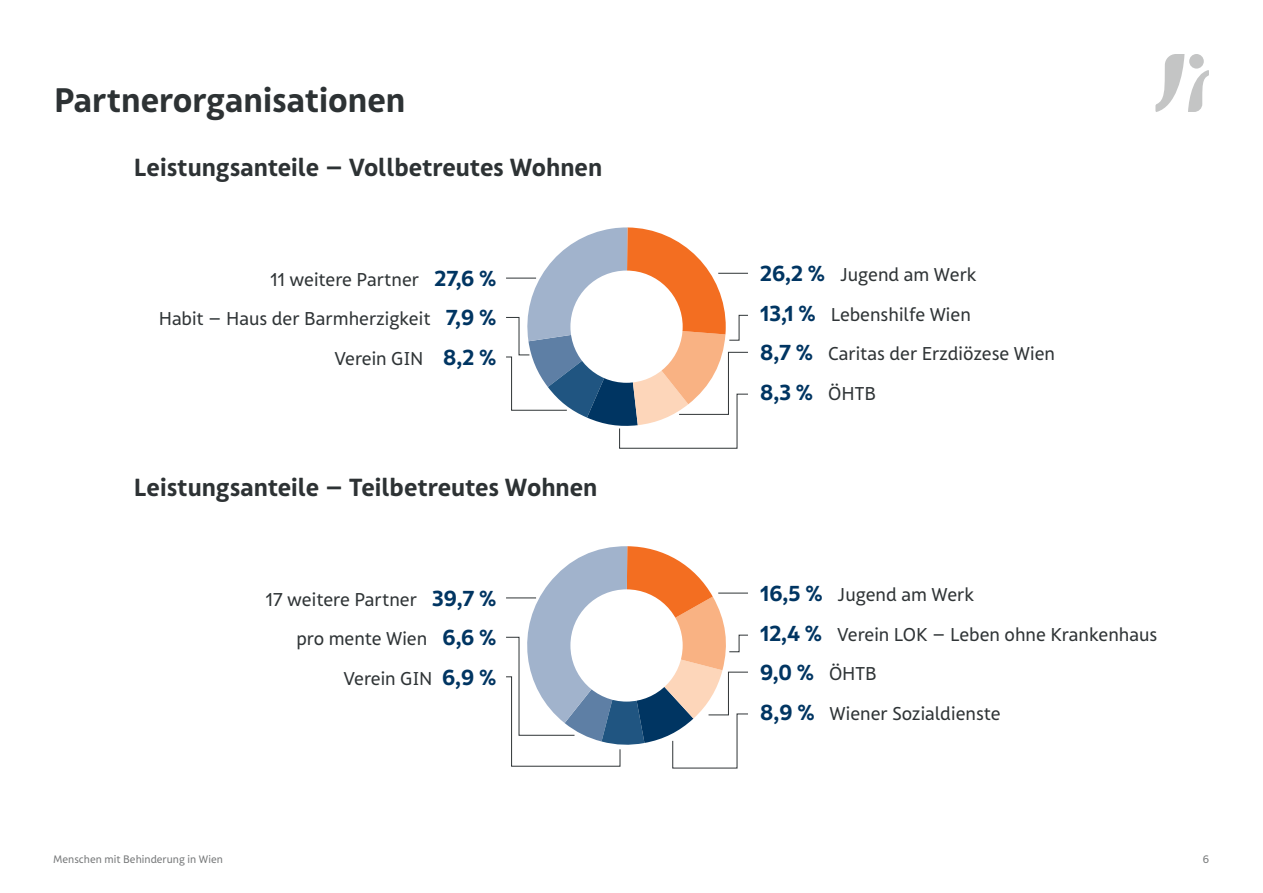
<style>
.page{position:relative;width:1263px;height:893px;background:#fff}
.page>*{position:absolute;margin:0;border:0;box-sizing:border-box;transform-origin:0 0}
.Überschrift_H1{font:700 33px "FSW Sans Pro";color:#2d3234}
.t1{font:700 24px "FSW Sans Pro";color:#2d3234}
.Zahlentext{font:700 21px "FSW Sans Pro";color:#003562}
.Zahlentext-2{font:18px "FSW Sans Pro";color:#2f3436}
.t2{font:10.5px "FSW Sans Pro";color:#77797a}
.s1{font-weight:700;font-size:21px;color:#003562}
.s2{font-weight:400;font-size:18px;color:#2f3436}
</style>
<div class="page">
<svg style="left:1155px;top:54px;width:54px;height:58px"></svg>
<svg style="left:506px;top:546px;width:242px;height:223px"></svg>
<div style="left:570px;top:589px;width:113px;height:113px;background:#fff;border-radius:50%"></div>
<svg style="left:506px;top:227px;width:242px;height:222px"></svg>
<div style="left:570px;top:271px;width:113px;height:112px;background:#fff;border-radius:50%"></div>
<p class="Überschrift_H1" style="left:54px;top:79px;width:353px">Partnerorganisationen</p>
<h2 class="t1" style="left:134px;top:152px;width:470px">Leistungsanteile – Vollbetreutes Wohnen</h2>
<p class="Zahlentext-2" style="left:270px;top:268px;width:227px">11 weitere Partner <span class="s1">27,6 %</span></p>
<p class="Zahlentext-2" style="left:159px;top:308px;width:339px">Habit – Haus der Barmherzigkeit <span class="s1">7,9 %</span></p>
<p class="Zahlentext-2" style="left:334px;top:348px;width:163px">Verein GIN <span class="s1">8,2 %</span></p>
<h2 class="t1" style="left:134px;top:472px;width:465px">Leistungsanteile – Teilbetreutes Wohnen</h2>
<p class="Zahlentext-2" style="left:266px;top:588px;width:232px">17 weitere Partner <span class="s1">39,7 %</span></p>
<p class="Zahlentext-2" style="left:296px;top:628px;width:201px">pro mente Wien <span class="s1">6,6 %</span></p>
<p class="Zahlentext-2" style="left:343px;top:667px;width:154px">Verein GIN <span class="s1">6,9 %</span></p>
<p class="Zahlentext-2" style="left:760px;top:264px;width:218px"><span class="s1">26,2 %</span> Jugend am Werk</p>
<p class="Zahlentext-2" style="left:760px;top:304px;width:212px"><span class="s1">13,1 %</span> Lebenshilfe Wien</p>
<p class="Zahlentext-2" style="left:760px;top:343px;width:296px"><span class="s1">8,7 %</span> Caritas der Erzdiözese Wien</p>
<p class="Zahlentext" style="left:760px;top:379px;width:117px">8,3 % <span class="s2">ÖHTB</span></p>
<p class="Zahlentext-2" style="left:760px;top:584px;width:216px"><span class="s1">16,5 %</span> Jugend am Werk</p>
<p class="Zahlentext-2" style="left:760px;top:623px;width:399px"><span class="s1">12,4 %</span> Verein LOK – Leben ohne Krankenhaus</p>
<p class="Zahlentext" style="left:760px;top:659px;width:118px">9,0 % <span class="s2">ÖHTB</span></p>
<p class="Zahlentext-2" style="left:760px;top:703px;width:242px"><span class="s1">8,9 %</span> Wiener Sozialdienste</p>
<p class="t2" style="left:53px;top:853px;width:171px">Menschen mit Behinderung in Wien</p>
<p class="t2" style="left:1203px;top:853px;width:8px">6</p>
</div>
